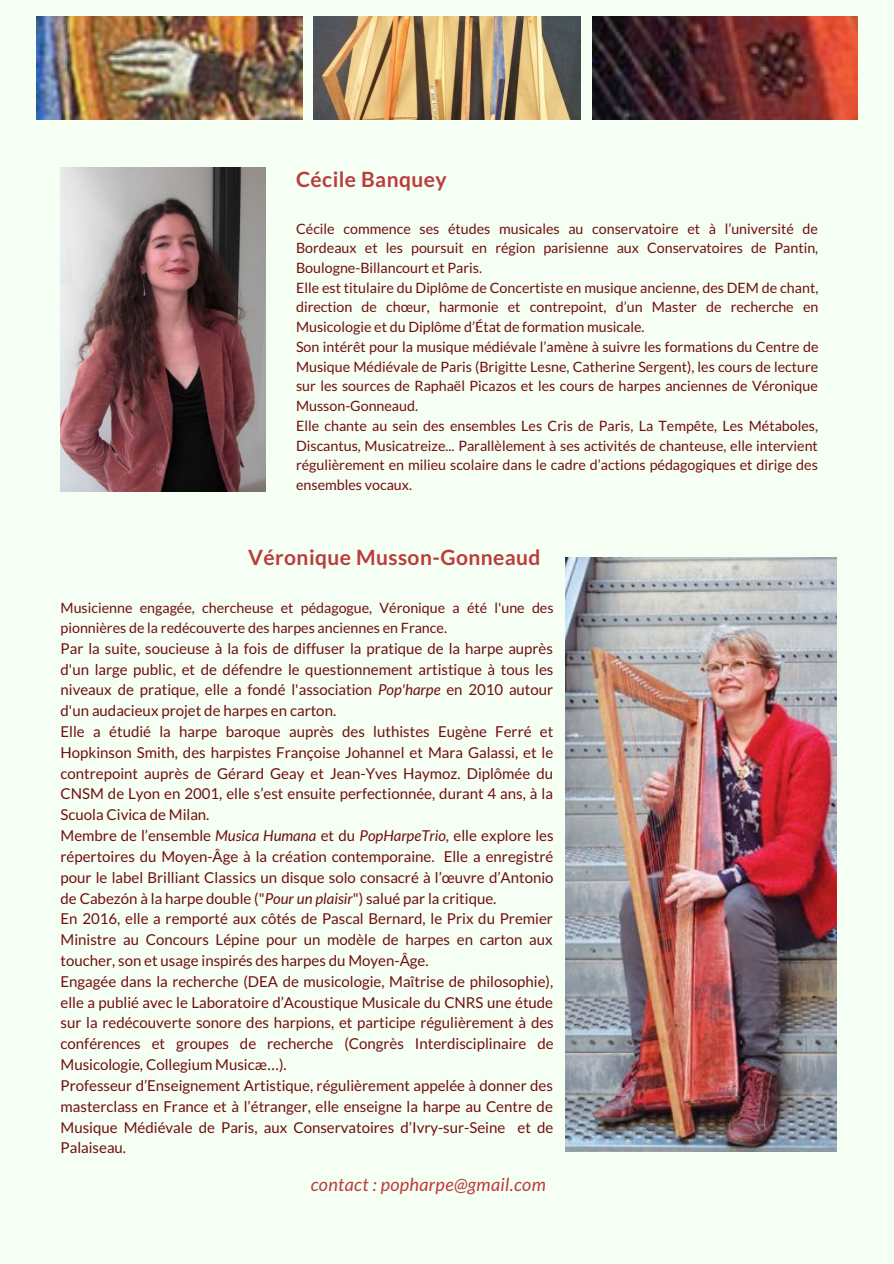
<style>
.page{position:relative;width:894px;height:1264px;background:#fff}
.page>*{position:absolute;margin:0;border:0;box-sizing:border-box;transform-origin:0 0}
.t1{font:700 21px "Lato";letter-spacing:.02em;color:#bb3c3c}
.t2{font:italic 18px "Lato";letter-spacing:.02em;color:#bb3c3c}
.t3{font:15px/20.9px "Lato";color:#720e0e}
.t4{font:14.25px/19.6px "Lato";color:#720e0e}
.s1{font-style:italic}
.s2{font-family:"Noto Sans Gurmukhi"}
</style>
<div class="page">
<div style="left:0;top:0;width:892px;height:1263px;background:#f5fff4"></div>
<img style="left:36px;top:17px;width:266px;height:102px">
<img style="left:313px;top:17px;width:267px;height:102px">
<img style="left:592px;top:17px;width:265px;height:102px">
<img style="left:61px;top:167px;width:204px;height:325px">
<img style="left:565px;top:557px;width:271px;height:594px">
<h1 class="t1" style="left:296px;top:166px;width:152px">Cécile Banquey</h1>
<p class="t4" style="left:296px;top:218px;width:523px">Cécile commence ses études musicales au conservatoire et à l’université de Bordeaux et les poursuit en région parisienne aux Conservatoires de Pantin, Boulogne-Billancourt et Paris.<br>Elle est titulaire du Diplôme de Concertiste en musique ancienne, des DEM de chant, direction de chœur, harmonie et contrepoint, d’un Master de recherche en Musicologie et du Diplôme d’État de formation musicale.<br>Son intérêt pour la musique médiévale l’amène à suivre les formations du Centre de Musique Médiévale de Paris (Brigitte Lesne, Catherine Sergent), les cours de lecture sur les sources de Raphaël Picazos et les cours de harpes anciennes de Véronique Musson-Gonneaud.<br>Elle chante au sein des ensembles Les Cris de Paris, La Tempête, Les Métaboles, Discantus, Musicatreize... Parallèlement à ses activités de chanteuse, elle intervient régulièrement en milieu scolaire dans le cadre d’actions pédagogiques et dirige des ensembles vocaux.</p>
<h1 class="t1" style="left:248px;top:544px;width:294px">Véronique Musson-Gonneaud</h1>
<p class="t4" style="left:61px;top:598px;width:494px">Musicienne engagée, chercheuse et pédagogue, Véronique a été l'une des pionnières de la redécouverte des harpes anciennes en France.</p>
<p class="t3" style="left:61px;top:637px;width:494px">Par la suite, soucieuse à la fois de diffuser la pratique de la harpe auprès d'un large public, et de défendre le questionnement artistique à tous les niveaux de pratique, elle a fondé l'association <span class="s1">Pop'harpe</span> en 2010 autour d'un audacieux projet de harpes en carton.<br>Elle a étudié la harpe baroque auprès des luthistes Eugène Ferré et Hopkinson Smith, des harpistes Françoise Johannel et Mara Galassi, et le contrepoint auprès de Gérard Geay et Jean-Yves Haymoz. Diplômée du CNSM de Lyon en 2001, elle s’est ensuite perfectionnée, durant 4 ans, à la Scuola Civica de Milan.<br>Membre de l’ensemble <span class="s1">Musica Humana</span> et du <span class="s1">PopHarpeTrio</span>, elle explore les répertoires du Moyen-Âge à la création contemporaine. Elle a enregistré pour le label Brilliant Classics un disque solo consacré à l’œuvre d’Antonio de Cabezón à la harpe double ("<span class="s1">Pour un plaisir</span>") salué par la critique.<br>En 2016, elle a remporté aux côtés de Pascal Bernard, le Prix du Premier Ministre au Concours Lépine pour un modèle de harpes en carton aux toucher, son et usage inspirés des harpes du Moyen-Âge.<br>Engagée dans la recherche (DEA de musicologie, Maîtrise de philosophie), elle a publié avec le Laboratoire d’Acoustique Musicale du CNRS une étude sur la redécouverte sonore des harpions, et participe régulièrement à des conférences et groupes de recherche (Congrès Interdisciplinaire de Musicologie, Collegium Musicæ<span class="s2">…</span>).<br>Professeur d’Enseignement Artistique, régulièrement appelée à donner des masterclass en France et à l’étranger, elle enseigne la harpe au Centre de Musique Médiévale de Paris, aux Conservatoires d’Ivry-sur-Seine et de Palaiseau.</p>
<p class="t2" style="left:311px;top:1173px;width:236px">contact : popharpe@gmail.com</p>
</div>
